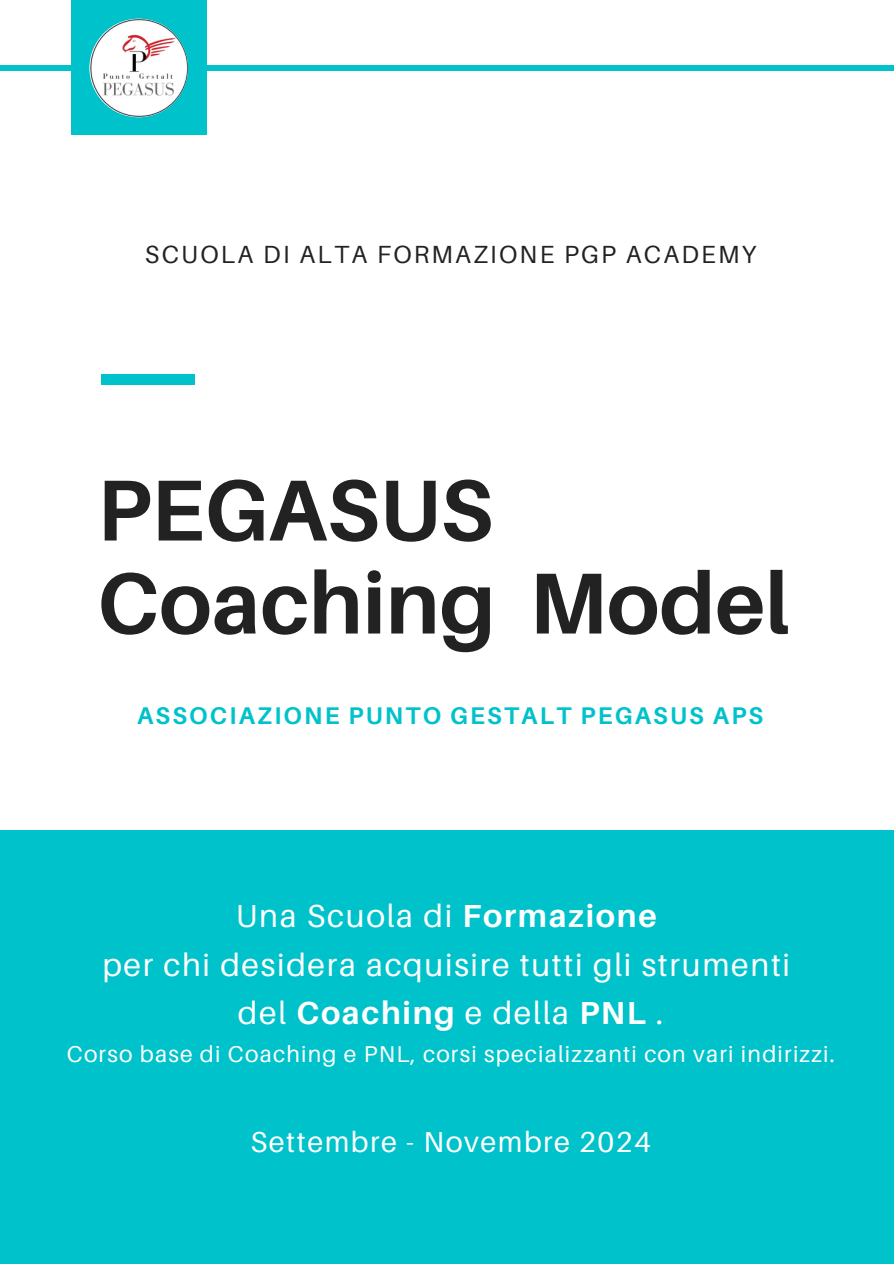
<style>
.page{position:relative;width:894px;height:1264px;background:#fff}
.page>*{position:absolute;margin:0;border:0;box-sizing:border-box;transform-origin:0 0}
.t1{font:700 86.55px/93px "Aileron";color:#222}
.t2{font:31.8px "Aileron";letter-spacing:.05em;color:#fff}
.t3{font:700 31.8px "Aileron";letter-spacing:.05em;color:#fff}
.t4{font:28.8px "Aileron";letter-spacing:.05em;color:#fff}
.t5{font:24.75px "Aileron";letter-spacing:.09em;color:#222}
.t6{font:700 24.15px "Aileron";letter-spacing:.09em;color:#00c2cb}
.t7{font:22.8px "Aileron";letter-spacing:.05em;color:#fff}
.s1{font-weight:700}
.s2{font-weight:400}
</style>
<div class="page">
<div style="left:0;top:830px;width:893px;height:433px;background:#00c2cb"></div>
<div style="left:0;top:65px;width:893px;height:6px;background:#00c2cb"></div>
<div style="left:71px;top:0;width:135px;height:135px;background:#00c2cb"></div>
<div style="left:101px;top:374px;width:93px;height:10px;background:#00c2cb"></div>
<img style="left:89px;top:19px;width:99px;height:98px;border-radius:50%">
<p class="t5" style="left:145px;top:239px;width:612px">SCUOLA DI ALTA FORMAZIONE PGP ACADEMY</p>
<p class="t1" style="left:97px;top:462px;width:693px">PEGASUS<br>Coaching Model</p>
<p class="t6" style="left:137px;top:700px;width:627px">ASSOCIAZIONE PUNTO GESTALT PEGASUS APS</p>
<h4 class="t2" style="left:236px;top:896px;width:422px">Una Scuola di <span class="s1">Formazione</span></h4>
<p class="t2" style="left:102px;top:944px;width:689px">per chi desidera acquisire tutti gli strumenti</p>
<h1 class="t3" style="left:238px;top:993px;width:427px"><span class="s2">del</span> Coaching <span class="s2">e della</span> PNL <span class="s2">.</span></h1>
<h3 class="t7" style="left:67px;top:1040px;width:769px">Corso base di Coaching e PNL, corsi specializzanti con vari indirizzi.</h3>
<p class="t4" style="left:250px;top:1124px;width:401px">Settembre - Novembre 2024</p>
</div>
